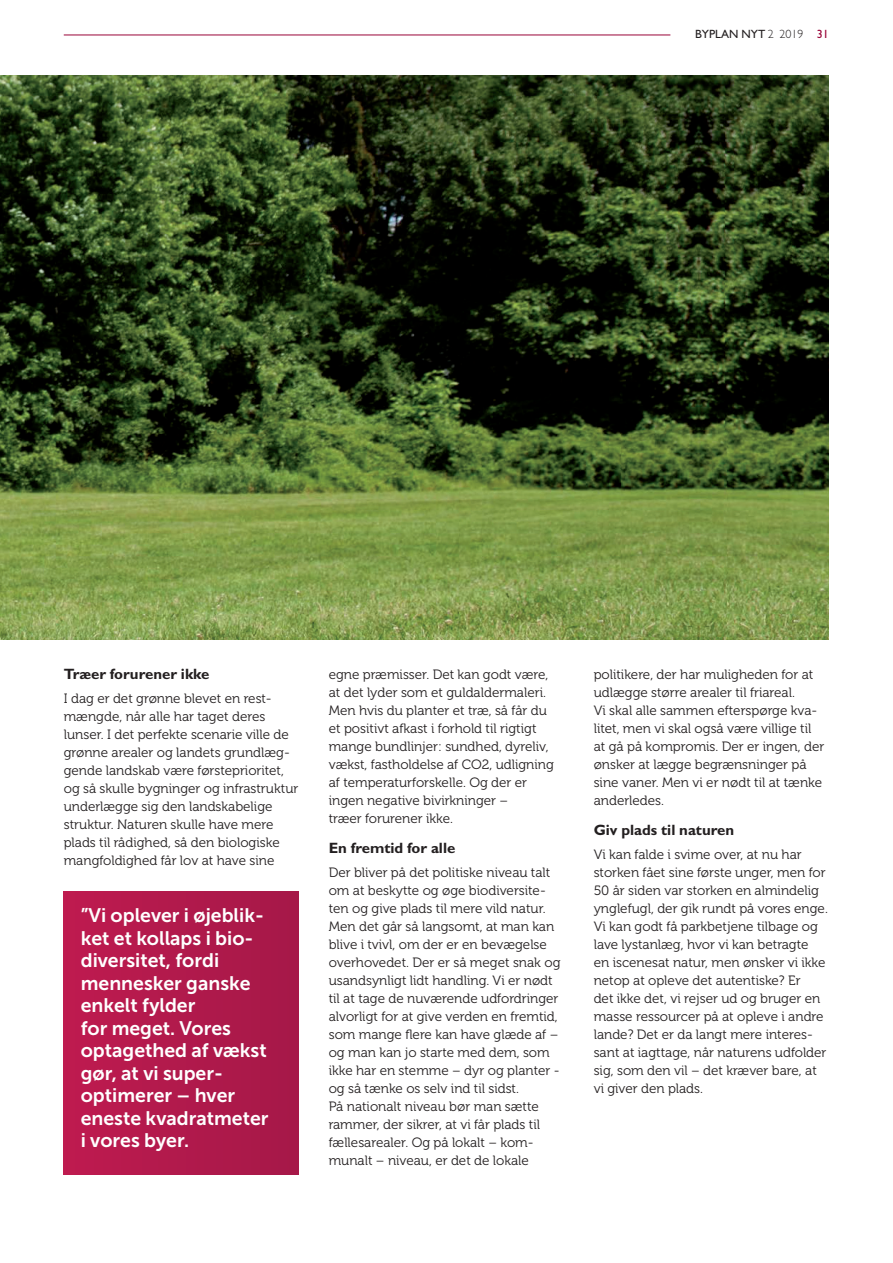
<style>
.page{position:relative;width:893px;height:1263px;background:#fff}
.page>*{position:absolute;margin:0;border:0;box-sizing:border-box;transform-origin:0 0}
.t1{font:19.5px/22.5px "Museo Sans 700";color:#fff}
.t2{font:700 15px "Gill Sans Std";color:#231f20}
.t3{font:13.5px/18px "Museo 300";color:#231f20}
.t4{font:12px "Gill Sans Std";color:#231f20}
.s1{font-weight:300}
.s2{color:#990438}
</style>
<div class="page">
<img style="left:0;top:75px;width:829px;height:565px">
<div style="left:64px;top:891px;width:235px;height:284px;background:#b11a4c"></div>
<hr style="left:64px;top:35px;width:606px;height:1px;background:#990438">
<p class="t4" style="left:695px;top:27px;width:135px">BYPLAN NYT <span class="s1">2 2019</span> <span class="s2">31</span></p>
<p class="t2" style="left:64px;top:668px;width:147px">Træer forurener ikke</p>
<p class="t3" style="left:64px;top:690px;width:236px">I dag er det grønne blevet en rest&shy;mængde, når alle har taget deres lunser. I det perfekte scenarie ville de grønne arealer og landets grundlæg&shy;gende landskab være førsteprioritet, og så skulle bygninger og infrastruktur underlægge sig den landskabelige struktur. Naturen skulle have mere plads til rådighed, så den biologiske mangfoldighed får lov at have sine</p>
<h1 class="t1" style="left:81px;top:906px;width:189px">”Vi oplever i øjeblik&shy;ket et kollaps i bio&shy;diversitet, fordi mennesker ganske enkelt fylder<br>for meget. Vores optagethed af vækst gør, at vi super&shy;optimerer – hver eneste kvadratmeter i vores byer.</h1>
<p class="t3" style="left:329px;top:666px;width:227px">egne præmisser. Det kan godt være, at det lyder som et guldaldermaleri.<br>Men hvis du planter et træ, så får du et positivt afkast i forhold til rigtigt mange bundlinjer: sundhed, dyreliv, vækst, fastholdelse af CO2, udligning af temperaturforskelle. Og der er ingen negative bivirkninger –<br>træer forurener ikke.</p>
<p class="t2" style="left:329px;top:842px;width:128px">En fremtid for alle</p>
<p class="t3" style="left:329px;top:864px;width:233px">Der bliver på det politiske niveau talt om at beskytte og øge biodiversite&shy;ten og give plads til mere vild natur.<br>Men det går så langsomt, at man kan blive i tvivl, om der er en bevægelse overhovedet. Der er så meget snak og usandsynligt lidt handling. Vi er nødt til at tage de nuværende udfordringer alvorligt for at give verden en fremtid, som mange flere kan have glæde af – og man kan jo starte med dem, som ikke har en stemme – dyr og planter - og så tænke os selv ind til sidst.<br>På nationalt niveau bør man sætte rammer, der sikrer, at vi får plads til fællesarealer. Og på lokalt – kom&shy;munalt – niveau, er det de lokale</p>
<p class="t3" style="left:594px;top:666px;width:232px">politikere, der har muligheden for at udlægge større arealer til friareal.<br>Vi skal alle sammen efterspørge kva&shy;litet, men vi skal også være villige til at gå på kompromis. Der er ingen, der ønsker at lægge begrænsninger på sine vaner. Men vi er nødt til at tænke anderledes.</p>
<p class="t2" style="left:594px;top:824px;width:142px">Giv plads til naturen</p>
<p class="t3" style="left:594px;top:846px;width:236px">Vi kan falde i svime over, at nu har storken fået sine første unger, men for 50 år siden var storken en almindelig ynglefugl, der gik rundt på vores enge.<br>Vi kan godt få parkbetjene tilbage og lave lystanlæg, hvor vi kan betragte<br>en iscenesat natur, men ønsker vi ikke netop at opleve det autentiske? Er<br>det ikke det, vi rejser ud og bruger en masse ressourcer på at opleve i andre lande? Det er da langt mere interes&shy;sant at iagttage, når naturens udfolder sig, som den vil – det kræver bare, at vi giver den plads.</p>
</div>
